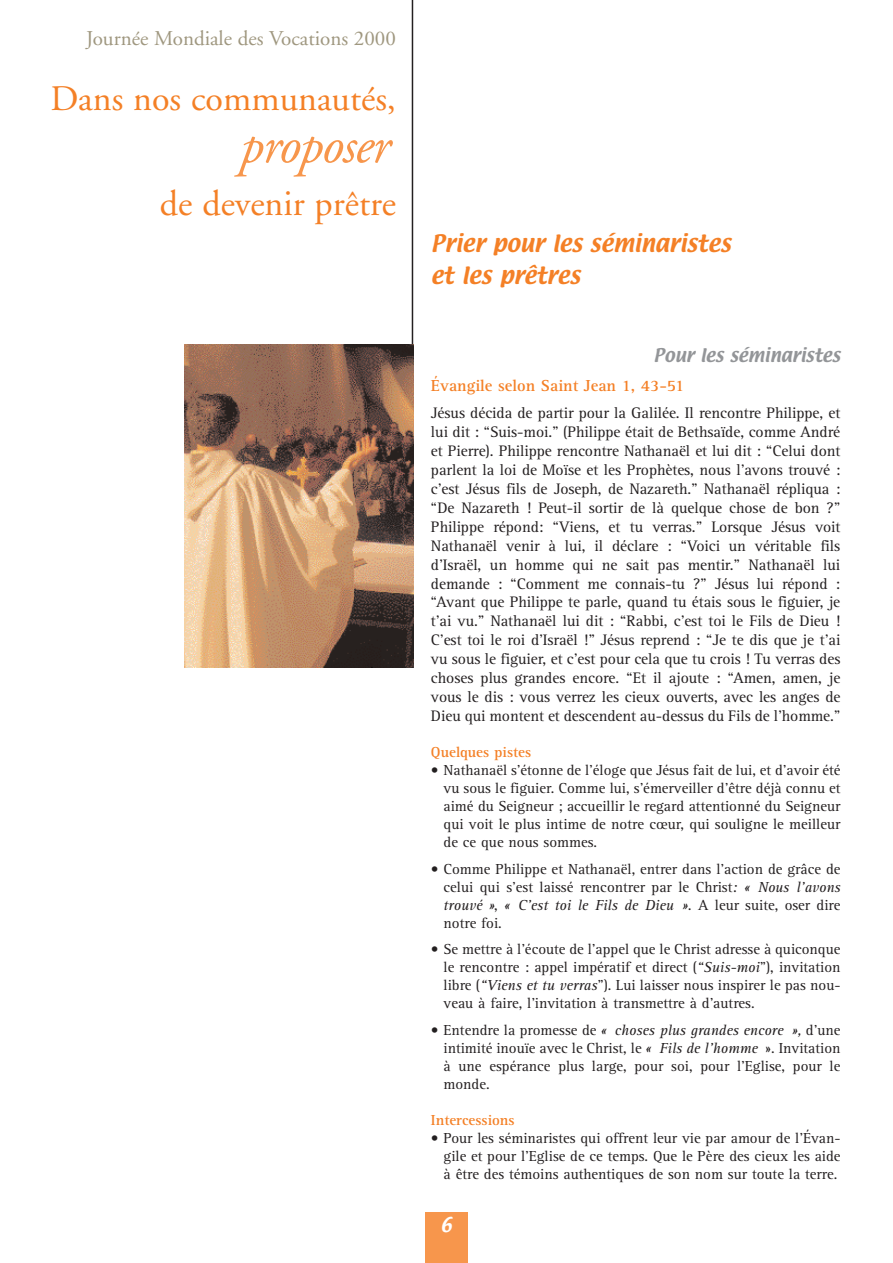
<style>
.page{position:relative;width:893px;height:1263px;background:#fff}
.page>*{position:absolute;margin:0;border:0;box-sizing:border-box;transform-origin:0 0}
.t1{font:italic 54px "Adobe Garamond";letter-spacing:-.03em;color:#f7964c}
.t2{font:36px "Adobe Garamond";color:#f48026}
.t3{font:21px/31.5px "Textile";color:#f48026}
.t4{font:21px "Adobe Garamond";color:#9f977f}
.t5{font:18px "Textile";color:#fff}
.t6{font:700 16.5px "Rotis Serif";color:#f48026}
.t7{font:16.5px "Textile";color:#939598}
.t8{font:15.75px/18.9px "Rotis Serif";letter-spacing:-.005em;color:#231f20;text-align:justify}
.t9{font:15px/18px "Rotis Serif";color:#231f20;text-align:justify}
.t10{font:700 15px "Rotis Serif";color:#f48026}
.s1{font-style:italic}
</style>
<div class="page">
<hr style="left:412px;top:0;width:1px;height:353px;background:#231f20">
<img style="left:185px;top:344px;width:229px;height:324px">
<div style="left:425px;top:1212px;width:43px;height:51px;background:#f7964c"></div>
<h3 class="t4" style="left:86px;top:30px;width:311px">Journée Mondiale des Vocations 2000</h3>
<h2 class="t2" style="left:50px;top:84px;width:347px">Dans nos communautés,</h2>
<h1 class="t1" style="left:240px;top:124px;width:152px">proposer</h1>
<h2 class="t2" style="left:160px;top:189px;width:238px">de devenir prêtre</h2>
<h3 class="t3" style="left:431px;top:229px;width:301px">Prier pour les séminaristes et les prêtres</h3>
<p class="t7" style="left:654px;top:347px;width:188px">Pour les séminaristes</p>
<p class="t6" style="left:431px;top:380px;width:255px">Évangile selon Saint Jean 1, 43-51</p>
<p class="t8" style="left:431px;top:405px;width:411px">Jésus décida de partir pour la Galilée. Il rencontre Philippe, et lui dit : “Suis-moi.” (Philippe était de Bethsaïde, comme André et Pierre). Philippe rencontre Nathanaël et lui dit : “Celui dont parlent la loi de Moïse et les Prophètes, nous l’avons trouvé : c’est Jésus fils de Joseph, de Nazareth.” Nathanaël répliqua : “De Nazareth ! Peut-il sortir de là quelque chose de bon ?” Philippe répond: “Viens, et tu verras.” Lorsque Jésus voit Nathanaël venir à lui, il déclare : “Voici un véritable fils d’Israël, un homme qui ne sait pas mentir.” Nathanaël lui demande : “Comment me connais-tu ?” Jésus lui répond : “Avant que Philippe te parle, quand tu étais sous le figuier, je t’ai vu.” Nathanaël lui dit : “Rabbi, c’est toi le Fils de Dieu !<br>C’est toi le roi d’Israël !” Jésus reprend : “Je te dis que je t’ai vu sous le figuier, et c’est pour cela que tu crois ! Tu verras des choses plus grandes encore. “Et il ajoute : “Amen, amen, je vous le dis : vous verrez les cieux ouverts, avec les anges de Dieu qui montent et descendent au-dessus du Fils de l’homme.”</p>
<p class="t10" style="left:431px;top:747px;width:102px">Quelques pistes</p>
<p class="t9" style="left:444px;top:763px;width:399px;text-indent:-13px">• Nathanaël s’étonne de l’éloge que Jésus fait de lui, et d’avoir été vu sous le figuier. Comme lui, s’émerveiller d’être déjà connu et aimé du Seigneur ; accueillir le regard attentionné du Seigneur qui voit le plus intime de notre cœur, qui souligne le meilleur de ce que nous sommes.</p>
<p class="t9" style="left:444px;top:861px;width:398px;text-indent:-13px">• Comme Philippe et Nathanaël, entrer dans l’action de grâce de celui qui s’est laissé rencontrer par le Christ<span class="s1">: « Nous l’avons trouvé »</span>, <span class="s1">« C’est toi le Fils de Dieu ».</span> A leur suite, oser dire notre foi.</p>
<p class="t9" style="left:444px;top:942px;width:399px;text-indent:-13px">• Se mettre à l’écoute de l’appel que le Christ adresse à quiconque le rencontre : appel impératif et direct (<span class="s1">“Suis-moi</span>”), invitation libre (<span class="s1">“Viens et tu verras</span>”). Lui laisser nous inspirer le pas nou&shy;veau à faire, l’invitation à transmettre à d’autres.</p>
<p class="t9" style="left:444px;top:1022px;width:398px;text-indent:-13px">• Entendre la promesse de <span class="s1">« choses plus grandes encore »,</span> d’une intimité inouïe avec le Christ, le <span class="s1">« Fils de l’homme</span> ». Invitation à une espérance plus large, pour soi, pour l’Eglise, pour le monde.</p>
<p class="t10" style="left:431px;top:1115px;width:85px">Intercessions</p>
<p class="t9" style="left:444px;top:1130px;width:399px;text-indent:-13px">• Pour les séminaristes qui offrent leur vie par amour de l’Évan&shy;gile et pour l’Eglise de ce temps. Que le Père des cieux les aide à être des témoins authentiques de son nom sur toute la terre.</p>
<p class="t5" style="left:440px;top:1215px;width:14px">6</p>
</div>
